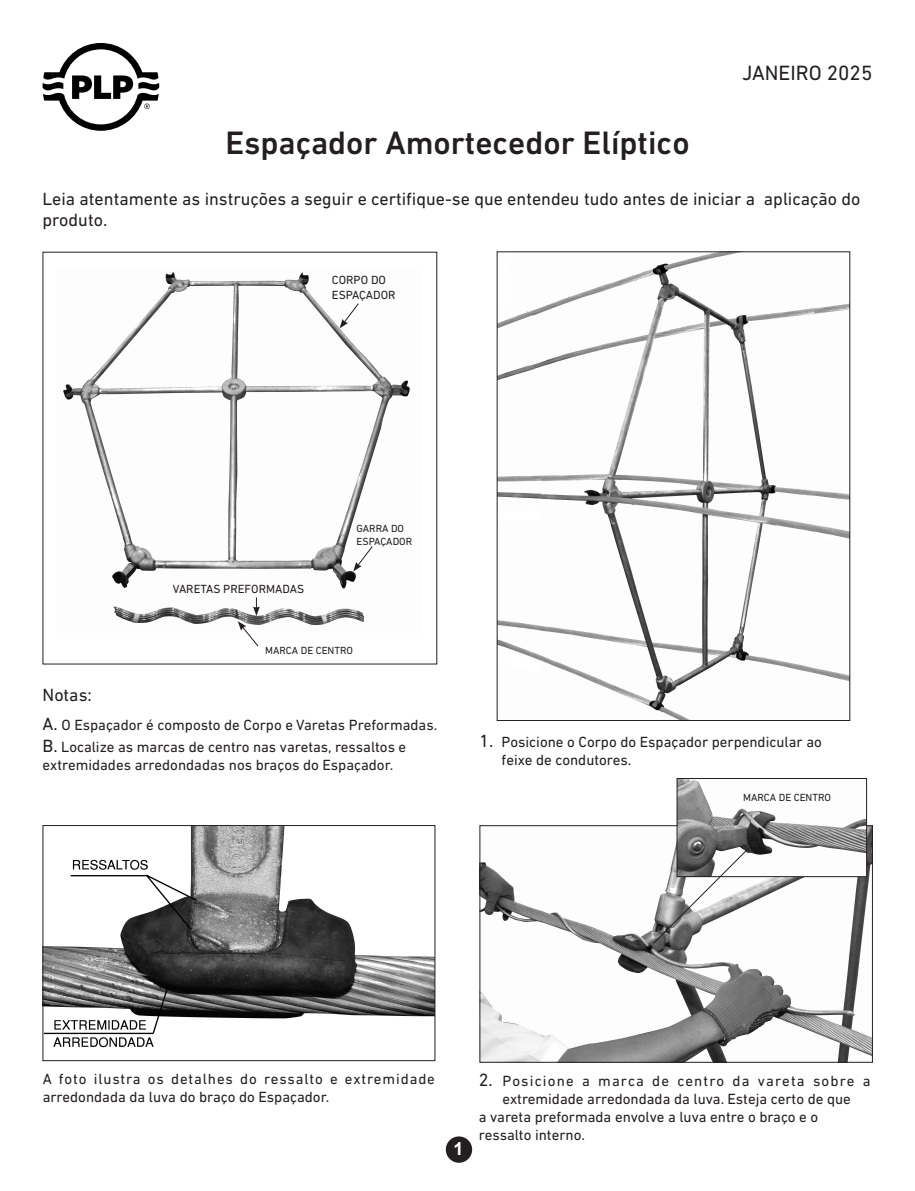
<style>
.page{position:relative;width:915px;height:1191px;background:#fff}
.page>*{position:absolute;margin:0;border:0;box-sizing:border-box;transform-origin:0 0}
.t1{font:500 33px "DIN Next LT Pro";color:#231f20}
.t2{font:21px "DIN Next LT Pro";color:#231f20}
.t3{font:18px/21.6px "DIN Next LT Pro";color:#231f20}
.t4{font:700 18px "Arial";color:#fff}
.t5{font:15px/18px "DIN Next LT Pro";color:#231f20}
.t6{font:15px/18px "DIN Next LT Pro";letter-spacing:.055em;color:#231f20}
.t7{font:15px "DIN Next LT Pro";letter-spacing:.08em;color:#231f20}
.t8{font:12px "DIN Next LT Pro";color:#231f20}
.t9{font:10.5px "DIN Next LT Pro";color:#231f20}
.s1{font-size:18px}
</style>
<div class="page">
<img style="left:63px;top:272px;width:347px;height:354px">
<div style="left:445px;top:1136px;width:27px;height:26px;background:#231f20;border-radius:50%"></div>
<img style="left:45px;top:827px;width:388px;height:221px">
<div style="left:43px;top:825px;width:392px;height:236px;border:1px solid #231f20"></div>
<img style="left:481px;top:827px;width:389px;height:233px">
<div style="left:479px;top:825px;width:393px;height:237px;border:1px solid #231f20"></div>
<svg style="left:339px;top:303px;width:20px;height:25px"></svg>
<svg style="left:353px;top:545px;width:20px;height:26px"></svg>
<svg style="left:238px;top:597px;width:22px;height:50px"></svg>
<img style="left:678px;top:780px;width:186px;height:95px">
<div style="left:676px;top:778px;width:190px;height:99px;border:1px solid #231f20"></div>
<svg style="left:652px;top:839px;width:105px;height:105px"></svg>
<img style="left:498px;top:253px;width:349px;height:466px">
<svg style="left:43px;top:43px;width:116px;height:88px"></svg>
<p class="t1" style="left:225px;top:124px;width:465px">Espaçador Amortecedor Elíptico</p>
<p class="t2" style="left:741px;top:60px;width:132px">JANEIRO 2025</p>
<p class="t3" style="left:43px;top:188px;width:819px">Leia atentamente as instruções a seguir e certifique-se que entendeu tudo antes de iniciar a aplicação do produto.</p>
<p class="t8" style="left:332px;top:273px;width:55px">CORPO DO</p>
<p class="t8" style="left:332px;top:287px;width:65px">ESPAÇADOR</p>
<p class="t8" style="left:173px;top:582px;width:133px">VARETAS PREFORMADAS</p>
<p class="t9" style="left:356px;top:522px;width:49px">GARRA DO</p>
<p class="t9" style="left:356px;top:535px;width:57px">ESPAÇADOR</p>
<p class="t9" style="left:265px;top:644px;width:89px">MARCA DE CENTRO</p>
<p class="t3" style="left:43px;top:684px;width:51px">Notas:</p>
<p class="t5" style="left:43px;top:716px;width:396px"><span class="s1">A.</span> O Espaçador é composto de Corpo e Varetas Preformadas.</p>
<p class="t5" style="left:43px;top:738px;width:365px"><span class="s1">B.</span> Localize as marcas de centro nas varetas, ressaltos e extremidades arredondadas nos braços do Espaçador.</p>
<p class="t5" style="left:501px;top:732px;width:321px;text-indent:-22px"><span class="s1">1.</span> Posicione o Corpo do Espaçador perpendicular ao feixe de condutores.</p>
<p class="t9" style="left:742px;top:791px;width:89px">MARCA DE CENTRO</p>
<p class="t6" style="left:43px;top:1069px;width:393px">A foto ilustra os detalhes do ressalto e extremidade arredondada da luva do braço do Espaçador.</p>
<p class="t4" style="left:453px;top:1136px;width:12px">1</p>
<p class="t7" style="left:478px;top:1072px;width:393px"><span class="s1">2.</span> Posicione a marca de centro da vareta sobre a</p>
<p class="t5" style="left:502px;top:1089px;width:350px">extremidade arredondada da luva. Esteja certo de que</p>
<p class="t5" style="left:478px;top:1107px;width:341px">a vareta preformada envolve a luva entre o braço e o</p>
<p class="t5" style="left:478px;top:1125px;width:108px">ressalto interno.</p>
</div>
